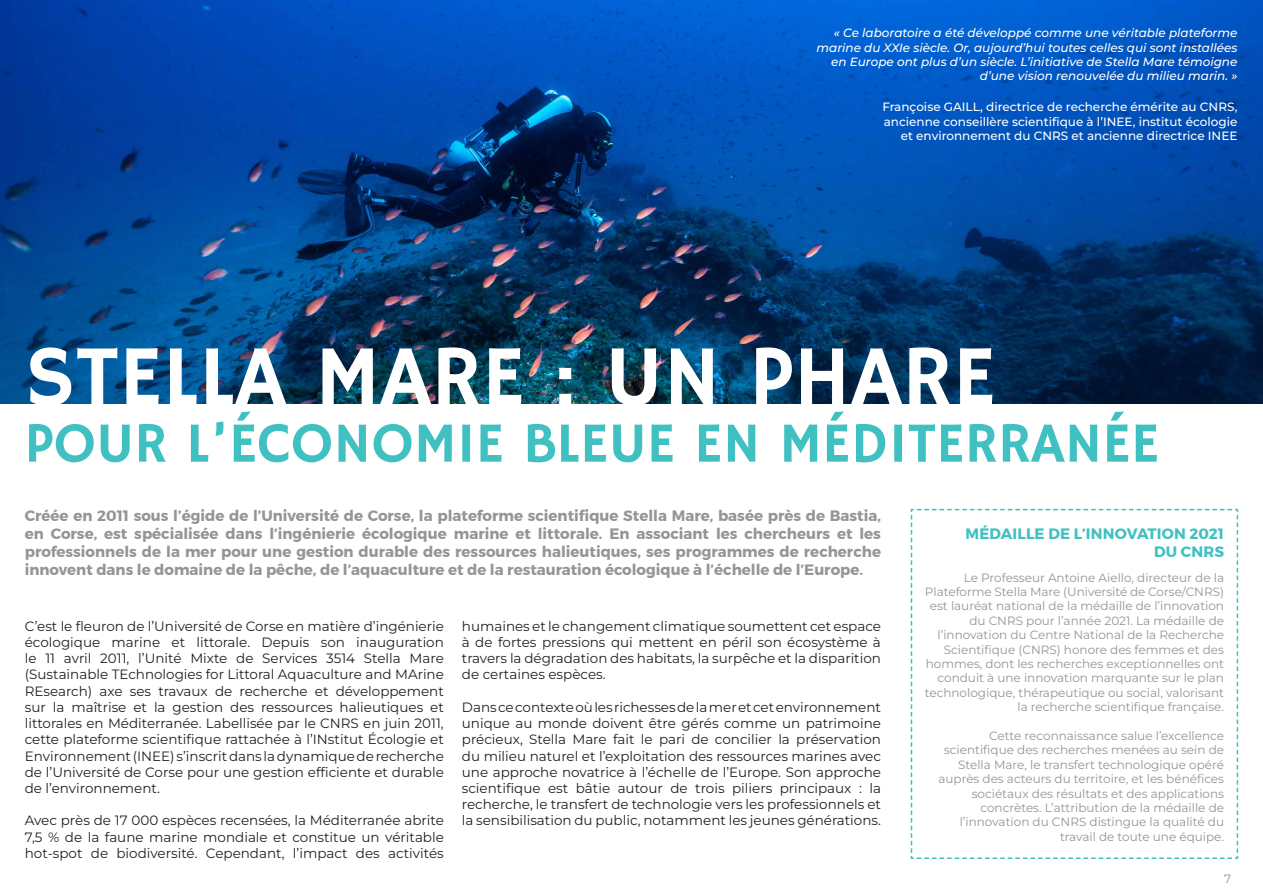
<style>
.page{position:relative;width:1263px;height:893px;background:#fff}
.page>*{position:absolute;margin:0;border:0;box-sizing:border-box;transform-origin:0 0}
.t1{font:87px "Hammersmith One";color:#fff}
.t2{font:57px "Hammersmith One";color:#41c0c2}
.t3{font:700 15px/18px "Montserrat";color:#939598;text-align:justify}
.t4{font:700 15px "Montserrat";letter-spacing:.01em;color:#41c0c2}
.t5{font:100 13.5px/16.2px "Montserrat";color:#231f20;text-align:justify}
.t6{font:100 12px/14.4px "Montserrat";color:#939598;text-align:right}
.t7{font:italic 100 12px/14.4px "Montserrat";color:#fff;text-align:right}
.t8{font:100 12px "Montserrat";color:#fff}
</style>
<div class="page">
<img style="left:0;top:0;width:1263px;height:404px">
<svg style="left:910px;top:508px;width:329px;height:351px"></svg>
<p class="t7" style="left:816px;top:25px;width:422px">« Ce laboratoire a été développé comme une véritable plateforme marine du XXIe siècle. Or, aujourd’hui toutes celles qui sont installées en Europe ont plus d’un siècle. L’initiative de Stella Mare témoigne d’une vision renouvelée du milieu marin. »</p>
<p class="t8" style="left:882px;top:99px;width:357px">Françoise GAILL, directrice de recherche émérite au CNRS,</p>
<p class="t8" style="left:884px;top:113px;width:355px">ancienne conseillère scientifique à l’INEE, institut écologie</p>
<p class="t8" style="left:901px;top:128px;width:338px">et environnement du CNRS et ancienne directrice INEE</p>
<p class="t1" style="left:25px;top:327px;width:973px">STELLA MARE : UN PHARE</p>
<p class="t2" style="left:25px;top:410px;width:1136px">POUR L’ÉCONOMIE BLEUE EN MÉDITERRANÉE</p>
<p class="t3" style="left:25px;top:507px;width:858px">Créée en 2011 sous l’égide de l’Université de Corse, la plateforme scientifique Stella Mare, basée près de Bastia, en Corse, est spécialisée dans l’ingénierie écologique marine et littorale. En associant les chercheurs et les professionnels de la mer pour une gestion durable des ressources halieutiques, ses programmes de recherche innovent dans le domaine de la pêche, de l’aquaculture et de la restauration écologique à l’échelle de l’Europe.</p>
<p class="t5" style="left:25px;top:618px;width:421px">C’est le fleuron de l’Université de Corse en matière d’ingénierie écologique marine et littorale. Depuis son inauguration le 11 avril 2011, l’Unité Mixte de Services 3514 Stella Mare (Sustainable TEchnologies for Littoral Aquaculture and MArine REsearch) axe ses travaux de recherche et développement sur la maîtrise et la gestion des ressources halieutiques et littorales en Méditerranée. Labellisée par le CNRS en juin 2011, cette plateforme scientifique rattachée à l’INstitut Écologie et Environnement (INEE) s’inscrit dans la dynamique de recherche de l’Université de Corse pour une gestion efficiente et durable de l’environnement.</p>
<p class="t5" style="left:25px;top:812px;width:421px">Avec près de 17 000 espèces recensées, la Méditerranée abrite 7,5 % de la faune marine mondiale et constitue un véritable hot-spot de biodiversité. Cependant, l’impact des activités</p>
<p class="t5" style="left:462px;top:618px;width:421px">humaines et le changement climatique soumettent cet espace à de fortes pressions qui mettent en péril son écosystème à travers la dégradation des habitats, la surpêche et la disparition de certaines espèces.</p>
<p class="t5" style="left:462px;top:699px;width:421px">Dans ce contexte où les richesses de la mer et cet environnement unique au monde doivent être gérés comme un patrimoine précieux, Stella Mare fait le pari de concilier la préservation du milieu naturel et l’exploitation des ressources marines avec une approche novatrice à l’échelle de l’Europe. Son approche scientifique est bâtie autour de trois piliers principaux : la recherche, le transfert de technologie vers les professionnels et la sensibilisation du public, notamment les jeunes générations.</p>
<p class="t4" style="left:965px;top:525px;width:260px">MÉDAILLE DE L’INNOVATION 2021</p>
<p class="t4" style="left:1154px;top:543px;width:71px">DU CNRS</p>
<p class="t6" style="left:925px;top:570px;width:301px">Le Professeur Antoine Aiello, directeur de la Plateforme Stella Mare (Université de Corse/CNRS) est lauréat national de la médaille de l’innovation du CNRS pour l’année 2021. La médaille de l’innovation du Centre National de la Recherche Scientifique (CNRS) honore des femmes et des hommes, dont les recherches exceptionnelles ont conduit à une innovation marquante sur le plan technologique, thérapeutique ou social, valorisant la recherche scientifique française.</p>
<p class="t6" style="left:938px;top:728px;width:287px">Cette reconnaissance salue l’excellence scientifique des recherches menées au sein de Stella Mare, le transfert technologique opéré auprès des acteurs du territoire, et les bénéfices sociétaux des résultats et des applications concrètes. L’attribution de la médaille de l’innovation du CNRS distingue la qualité du travail de toute une équipe.</p>
<p class="t6" style="left:1224px;top:871px;width:9px">7</p>
</div>
